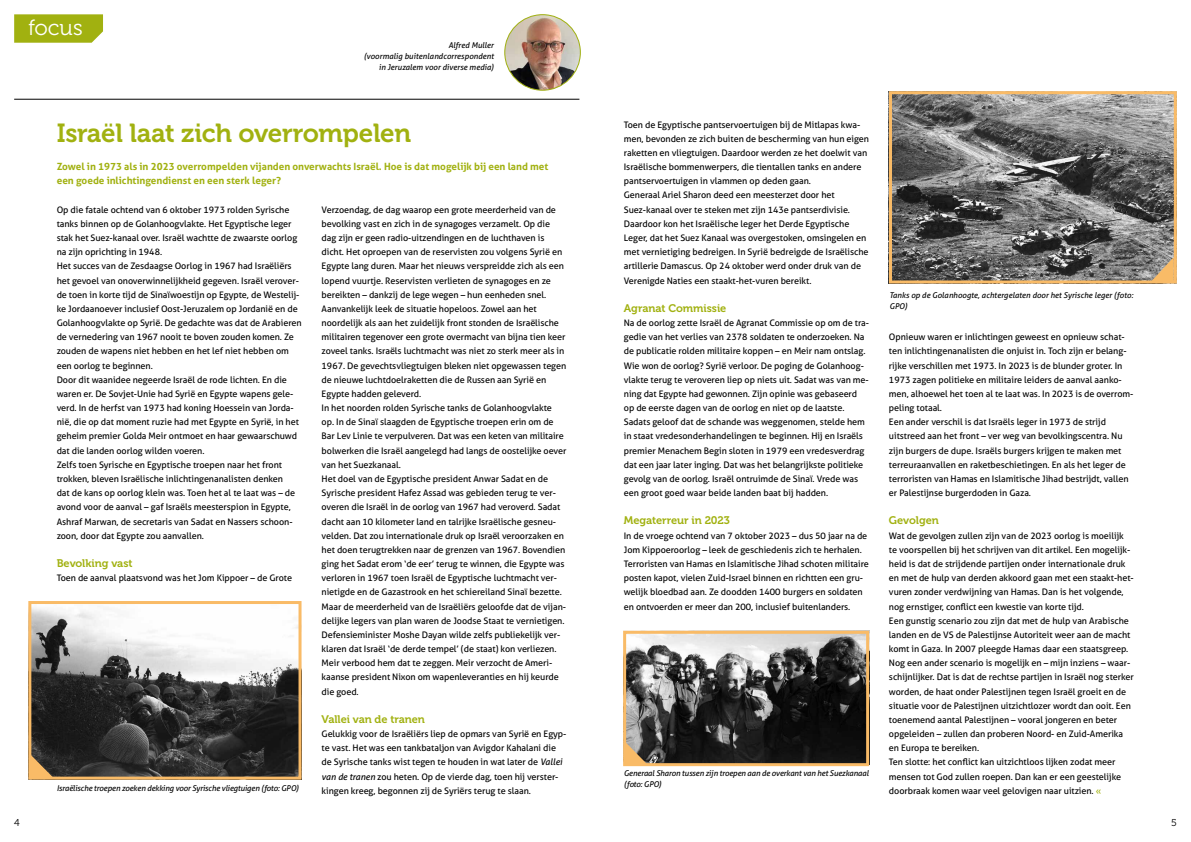
<style>
.page{position:relative;width:1191px;height:842px;background:#fff}
.page>*{position:absolute;margin:0;border:0;box-sizing:border-box;transform-origin:0 0}
.t1{font:26px "Museo 700";letter-spacing:-.01em;color:#a1b110}
.t2{font:22px "Museo 300";color:#fff}
.t3{font:11px "Museo 700";letter-spacing:-.005em;color:#a1b110}
.t4{font:700 10px/14.2px "Aller";color:#a1b110}
.t5{font:10px "Museo 300";color:#000}
.t6{font:9px/14.2px "Aller";letter-spacing:-.005em;color:#000}
.t7{font:italic 8px/11px "Aller";letter-spacing:-.01em;color:#000}
.s1{font-style:italic}
.s2{color:#a1b110}
</style>
<div class="page">
<hr style="left:14px;top:99px;width:565px;height:1px;background:#000">
<img style="left:893px;top:95px;width:279px;height:184px">
<div style="left:889px;top:91px;width:287px;height:192px;border:3px solid #f9bb67"></div>
<img style="left:627px;top:635px;width:238px;height:127px">
<div style="left:623px;top:631px;width:246px;height:135px;border:3px solid #f9bb67"></div>
<img style="left:32px;top:608px;width:265px;height:168px">
<div style="left:28px;top:601px;width:273px;height:179px;border:3px solid #f9bb67"></div>
<svg style="left:1151px;top:257px;width:22px;height:24px"></svg>
<svg style="left:31px;top:755px;width:22px;height:22px"></svg>
<svg style="left:624px;top:741px;width:22px;height:23px"></svg>
<svg style="left:14px;top:14px;width:89px;height:29px;background:#a5b41b"></svg>
<img style="left:505px;top:15px;width:75px;height:75px;border-radius:38px">
<div style="left:504px;top:14px;width:77px;height:77px;border:1px solid #a1b110;border-radius:50%"></div>
<h2 class="t2" style="left:28px;top:15px;width:56px">focus</h2>
<p class="t7" style="left:364px;top:40px;width:131px;text-align:right">Alfred Muller<br>(voormalig buitenlandcorrespondent in Jeruzalem voor diverse media)</p>
<h1 class="t1" style="left:57px;top:118px;width:356px">Israël laat zich overrompelen</h1>
<p class="t4" style="left:57px;top:159px;width:493px">Zowel in 1973 als in 2023 overrompelden vijanden onverwachts Israël. Hoe is dat mogelijk bij een land met een goede inlichtingendienst en een sterk leger?</p>
<p class="t6" style="left:57px;top:202px;width:246px">Op die fatale ochtend van 6 oktober 1973 rolden Syrische tanks binnen op de Golanhoogvlakte. Het Egyptische leger stak het Suez-kanaal over. Israël wachtte de zwaarste oorlog na zijn oprichting in 1948.<br>Het succes van de Zesdaagse Oorlog in 1967 had Israëliërs het gevoel van onoverwinnelijkheid gegeven. Israël verover&shy;de toen in korte tijd de Sinaïwoestijn op Egypte, de Westelij&shy;ke Jordaanoever inclusief Oost-Jeruzalem op Jordanië en de Golanhoogvlakte op Syrië. De gedachte was dat de Arabieren de vernedering van 1967 nooit te boven zouden komen. Ze zouden de wapens niet hebben en het lef niet hebben om een oorlog te beginnen.<br>Door dit waanidee negeerde Israël de rode lichten. En die waren er. De Sovjet-Unie had Syrië en Egypte wapens gele&shy;verd. In de herfst van 1973 had koning Hoessein van Jorda&shy;nië, die op dat moment ruzie had met Egypte en Syrië, in het geheim premier Golda Meir ontmoet en haar gewaarschuwd dat die landen oorlog wilden voeren.<br>Zelfs toen Syrische en Egyptische troepen naar het front trokken, bleven Israëlische inlichtingenanalisten denken<br>dat de kans op oorlog klein was. Toen het al te laat was – de avond voor de aanval – gaf Israëls meesterspion in Egypte, Ashraf Marwan, de secretaris van Sadat en Nassers schoon&shy;zoon, door dat Egypte zou aanvallen.</p>
<p class="t3" style="left:57px;top:557px;width:77px">Bevolking vast</p>
<p class="t6" style="left:57px;top:571px;width:237px">Toen de aanval plaatsvond was het Jom Kippoer – de Grote</p>
<p class="t6" style="left:321px;top:202px;width:246px">Verzoendag, de dag waarop een grote meerderheid van de bevolking vast en zich in de synagoges verzamelt. Op die dag zijn er geen radio-uitzendingen en de luchthaven is dicht. Het oproepen van de reservisten zou volgens Syrië en Egypte lang duren. Maar het nieuws verspreidde zich als een lopend vuurtje. Reservisten verlieten de synagoges en ze bereikten – dankzij de lege wegen – hun eenheden snel.<br>Aanvankelijk leek de situatie hopeloos. Zowel aan het noordelijk als aan het zuidelijk front stonden de Israëlische militairen tegenover een grote overmacht van bijna tien keer zoveel tanks. Israëls luchtmacht was niet zo sterk meer als in 1967. De gevechtsvliegtuigen bleken niet opgewassen tegen de nieuwe luchtdoelraketten die de Russen aan Syrië en Egypte hadden geleverd.<br>In het noorden rolden Syrische tanks de Golanhoogvlakte op. In de Sinaï slaagden de Egyptische troepen erin om de Bar Lev Linie te verpulveren. Dat was een keten van militaire bolwerken die Israël aangelegd had langs de oostelijke oever van het Suezkanaal.<br>Het doel van de Egyptische president Anwar Sadat en de Syrische president Hafez Assad was gebieden terug te ver&shy;overen die Israël in de oorlog van 1967 had veroverd. Sadat dacht aan 10 kilometer land en talrijke Israëlische gesneu&shy;velden. Dat zou internationale druk op Israël veroorzaken en het doen terugtrekken naar de grenzen van 1967. Bovendien ging het Sadat erom ‘de eer’ terug te winnen, die Egypte was verloren in 1967 toen Israël de Egyptische luchtmacht ver&shy;nietigde en de Gazastrook en het schiereiland Sinaï bezette.<br>Maar de meerderheid van de Israëliërs geloofde dat de vijan&shy;delijke legers van plan waren de Joodse Staat te vernietigen.<br>Defensieminister Moshe Dayan wilde zelfs publiekelijk ver&shy;klaren dat Israël ‘de derde tempel’ (de staat) kon verliezen.<br>Meir verbood hem dat te zeggen. Meir verzocht de Ameri&shy;kaanse president Nixon om wapenleveranties en hij keurde die goed.</p>
<p class="t3" style="left:321px;top:713px;width:105px">Vallei van de tranen</p>
<p class="t6" style="left:321px;top:727px;width:246px">Gelukkig voor de Israëliërs liep de opmars van Syrië en Egyp&shy;te vast. Het was een tankbataljon van Avigdor Kahalani die de Syrische tanks wist tegen te houden in wat later de <span class="s1">Vallei van de tranen</span> zou heten. Op de vierde dag, toen hij verster&shy;kingen kreeg, begonnen zij de Syriërs terug te slaan.</p>
<p class="t7" style="left:57px;top:783px;width:244px">Israëlische troepen zoeken dekking voor Syrische vliegtuigen (foto: GPO)</p>
<p class="t6" style="left:624px;top:117px;width:247px">Toen de Egyptische pantservoertuigen bij de Mitlapas kwa&shy;men, bevonden ze zich buiten de bescherming van hun eigen raketten en vliegtuigen. Daardoor werden ze het doelwit van Israëlische bommenwerpers, die tientallen tanks en andere pantservoertuigen in vlammen op deden gaan.<br>Generaal Ariel Sharon deed een meesterzet door het Suez-kanaal over te steken met zijn 143e pantserdivisie.<br>Daardoor kon het Israëlische leger het Derde Egyptische Leger, dat het Suez Kanaal was overgestoken, omsingelen en met vernietiging bedreigen. In Syrië bedreigde de Israëlische artillerie Damascus. Op 24 oktober werd onder druk van de Verenigde Naties een staakt-het-vuren bereikt.</p>
<p class="t3" style="left:624px;top:302px;width:104px">Agranat Commissie</p>
<p class="t6" style="left:624px;top:316px;width:247px">Na de oorlog zette Israël de Agranat Commissie op om de tra&shy;gedie van het verlies van 2378 soldaten te onderzoeken. Na de publicatie rolden militaire koppen – en Meir nam ontslag.<br>Wie won de oorlog? Syrië verloor. De poging de Golanhoog&shy;vlakte terug te veroveren liep op niets uit. Sadat was van me&shy;ning dat Egypte had gewonnen. Zijn opinie was gebaseerd op de eerste dagen van de oorlog en niet op de laatste.<br>Sadats geloof dat de schande was weggenomen, stelde hem in staat vredesonderhandelingen te beginnen. Hij en Israëls premier Menachem Begin sloten in 1979 een vredesverdrag dat een jaar later inging. Dat was het belangrijkste politieke gevolg van de oorlog. Israël ontruimde de Sinaï. Vrede was een groot goed waar beide landen baat bij hadden.</p>
<p class="t3" style="left:624px;top:514px;width:108px">Megaterreur in 2023</p>
<p class="t6" style="left:624px;top:528px;width:246px">In de vroege ochtend van 7 oktober 2023 – dus 50 jaar na de Jom Kippoeroorlog – leek de geschiedenis zich te herhalen.<br>Terroristen van Hamas en Islamitische Jihad schoten militaire posten kapot, vielen Zuid-Israel binnen en richtten een gru&shy;welijk bloedbad aan. Ze doodden 1400 burgers en soldaten en ontvoerden er meer dan 200, inclusief buitenlanders.</p>
<p class="t7" style="left:624px;top:768px;width:246px">Generaal Sharon tussen zijn troepen aan de overkant van het Suezkanaal (foto: GPO)</p>
<p class="t7" style="left:889px;top:289px;width:245px">Tanks op de Golanhoogte, achtergelaten door het Syrische leger (foto:<br>GPO)</p>
<p class="t6" style="left:889px;top:330px;width:246px">Opnieuw waren er inlichtingen geweest en opnieuw schat&shy;ten inlichtingenanalisten die onjuist in. Toch zijn er belang&shy;rijke verschillen met 1973. In 2023 is de blunder groter. In 1973 zagen politieke en militaire leiders de aanval aanko&shy;men, alhoewel het toen al te laat was. In 2023 is de overrom&shy;peling totaal.<br>Een ander verschil is dat Israëls leger in 1973 de strijd uitstreed aan het front – ver weg van bevolkingscentra. Nu zijn burgers de dupe. Israëls burgers krijgen te maken met terreuraanvallen en raketbeschietingen. En als het leger de terroristen van Hamas en Islamitische Jihad bestrijdt, vallen er Palestijnse burgerdoden in Gaza.</p>
<p class="t3" style="left:889px;top:514px;width:51px">Gevolgen</p>
<p class="t6" style="left:889px;top:528px;width:246px">Wat de gevolgen zullen zijn van de 2023 oorlog is moeilijk te voorspellen bij het schrijven van dit artikel. Een mogelijk&shy;heid is dat de strijdende partijen onder internationale druk en met de hulp van derden akkoord gaan met een staakt-het&shy;vuren zonder verdwijning van Hamas. Dan is het volgende, nog ernstiger, conflict een kwestie van korte tijd.<br>Een gunstig scenario zou zijn dat met de hulp van Arabische landen en de VS de Palestijnse Autoriteit weer aan de macht komt in Gaza. In 2007 pleegde Hamas daar een staatsgreep.<br>Nog een ander scenario is mogelijk en – mijn inziens – waar&shy;schijnlijker. Dat is dat de rechtse partijen in Israël nog sterker worden, de haat onder Palestijnen tegen Israël groeit en de situatie voor de Palestijnen uitzichtlozer wordt dan ooit. Een toenemend aantal Palestijnen – vooral jongeren en beter opgeleiden – zullen dan proberen Noord- en Zuid-Amerika en Europa te bereiken.<br>Ten slotte: het conflict kan uitzichtloos lijken zodat meer mensen tot God zullen roepen. Dan kan er een geestelijke doorbraak komen waar veel gelovigen naar uitzien. <span class="s2">«</span></p>
<p class="t5" style="left:14px;top:817px;width:7px">4</p>
<p class="t5" style="left:1171px;top:817px;width:7px">5</p>
</div>
